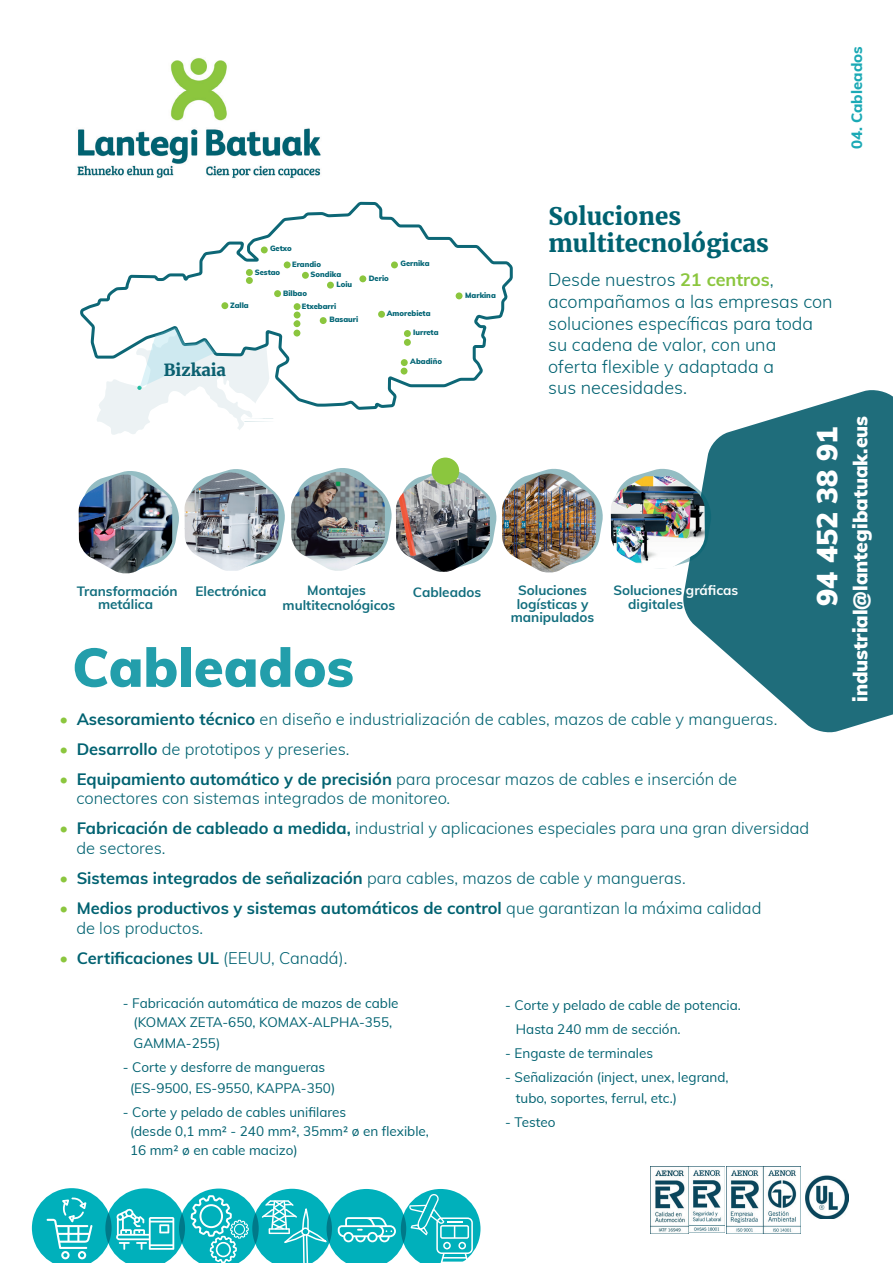
<style>
.page{position:relative;width:893px;height:1263px;background:#fff}
.page>*{position:absolute;margin:0;border:0;box-sizing:border-box;transform-origin:0 0}
.t1{font:900 54px "Muli";color:#239eab}
.t2{font:900 28.5px "Muli";color:#fff}
.t3{font:900 24px/27px "Merriweather";color:#006271}
.t4{font:900 19.5px "Muli";color:#fff}
.t5{font:300 18px/21.6px "Muli";color:#006271}
.t6{font:300 16.5px/19.8px "Muli";color:#006271}
.t7{font:700 16.5px/19.8px "Muli";color:#006271}
.t8{font:900 16.5px "Merriweather";color:#0b6070}
.t9{font:800 15px "Muli";color:#1ba9b5}
.t10{font:13.5px/21px "Muli";color:#006271}
.t11{font:700 13.5px/13.5px "Muli";color:#126e7e}
.t12{font:900 7.5px "Muli";color:#046676}
.s1{color:#209ea9}
.s2{font-weight:700;color:#8bc63e}
.s3{color:#fff}
.s4{color:#8bc63e}
.s5{font-weight:700}
.s6{font-weight:300;color:#8bc63e}
.s7{font-weight:300}
</style>
<div class="page">
<svg style="left:533px;top:468px;width:70px;height:80px"></svg>
<img style="left:650px;top:1167px;width:150px;height:66px">
<svg style="left:683px;top:390px;width:210px;height:343px;fill:#1f6d7b"></svg>
<svg style="left:79px;top:58px;width:434px;height:492px"></svg>
<div style="left:274px;top:290px;width:7px;height:7px;background:#8bc63e;border-radius:50%"></div>
<div style="left:221px;top:302px;width:7px;height:7px;background:#8bc63e;border-radius:50%"></div>
<div style="left:378px;top:311px;width:7px;height:7px;background:#8bc63e;border-radius:3px"></div>
<div style="left:359px;top:275px;width:7px;height:7px;background:#8bc63e;border-radius:3px"></div>
<div style="left:261px;top:246px;width:7px;height:7px;background:#8bc63e;border-radius:50%"></div>
<div style="left:320px;top:317px;width:7px;height:7px;background:#8bc63e;border-radius:50%"></div>
<div style="left:246px;top:269px;width:7px;height:7px;background:#8bc63e;border-radius:50%"></div>
<div style="left:404px;top:330px;width:7px;height:7px;background:#8bc63e;border-radius:50%"></div>
<div style="left:401px;top:359px;width:7px;height:7px;background:#8bc63e;border-radius:50%"></div>
<div style="left:302px;top:272px;width:7px;height:7px;background:#8bc63e;border-radius:50%"></div>
<div style="left:284px;top:261px;width:7px;height:7px;background:#8bc63e;border-radius:3px"></div>
<div style="left:391px;top:261px;width:7px;height:7px;background:#8bc63e;border-radius:50%"></div>
<div style="left:294px;top:303px;width:7px;height:7px;background:#8bc63e;border-radius:50%"></div>
<div style="left:456px;top:292px;width:7px;height:7px;background:#8bc63e;border-radius:50%"></div>
<div style="left:246px;top:277px;width:7px;height:7px;background:#8bc63e;border-radius:50%"></div>
<div style="left:294px;top:312px;width:7px;height:6px;background:#8bc63e;border-radius:50%"></div>
<div style="left:327px;top:282px;width:7px;height:7px;background:#8bc63e;border-radius:50%"></div>
<div style="left:404px;top:339px;width:7px;height:7px;background:#8bc63e;border-radius:50%"></div>
<div style="left:293px;top:320px;width:7px;height:7px;background:#8bc63e;border-radius:50%"></div>
<div style="left:401px;top:368px;width:6px;height:7px;background:#8bc63e;border-radius:50%"></div>
<hr style="left:243px;top:418px;width:40px;height:4px;background:#fff">
<svg style="left:96px;top:326px;width:173px;height:109px"></svg>
<img style="left:805px;top:1175px;width:44px;height:44px">
<svg style="left:32px;top:1188px;width:448px;height:75px"></svg>
<img style="left:184px;top:472px;width:95px;height:99px">
<img style="left:291px;top:472px;width:94px;height:99px">
<img style="left:502px;top:474px;width:94px;height:99px">
<img style="left:396px;top:473px;width:94px;height:99px">
<div style="left:432px;top:458px;width:27px;height:27px;background:#8bc63e;border-radius:50%"></div>
<img style="left:79px;top:474px;width:93px;height:100px">
<svg style="left:635px;top:467px;width:77px;height:103px"></svg>
<img style="left:611px;top:476px;width:94px;height:93px">
<div style="left:293px;top:330px;width:7px;height:6px;background:#8bc63e;border-radius:50%"></div>
<p class="t9" style="left:846px;top:149px;width:105px;rotate:-90deg">04. Cableados</p>
<p class="t12" style="left:270px;top:243px;width:23px">Getxo</p>
<p class="t12" style="left:255px;top:266px;width:27px">Sestao</p>
<p class="t12" style="left:292px;top:258px;width:30px">Erandio</p>
<p class="t12" style="left:311px;top:269px;width:32px">Sondika</p>
<p class="t12" style="left:336px;top:278px;width:17px">Loiu</p>
<p class="t12" style="left:230px;top:300px;width:20px">Zalla</p>
<p class="t8" style="left:164px;top:359px;width:64px">Bizkaia</p>
<p class="t12" style="left:283px;top:288px;width:25px">Bilbao</p>
<p class="t12" style="left:302px;top:300px;width:36px">Etxebarri</p>
<p class="t12" style="left:329px;top:314px;width:30px">Basauri</p>
<p class="t12" style="left:369px;top:273px;width:22px">Derio</p>
<p class="t12" style="left:400px;top:258px;width:31px">Gernika</p>
<p class="t12" style="left:387px;top:308px;width:45px">Amorebieta</p>
<p class="t12" style="left:413px;top:326px;width:27px">Iurreta</p>
<p class="t12" style="left:410px;top:356px;width:33px">Abadiño</p>
<p class="t12" style="left:465px;top:290px;width:32px">Markina</p>
<p class="t11" style="left:77px;top:583px;width:102px">Transformación</p>
<p class="t11" style="left:196px;top:584px;width:72px">Electrónica</p>
<p class="t11" style="left:307px;top:583px;width:60px">Montajes</p>
<p class="t11" style="left:413px;top:585px;width:70px">Cableados</p>
<p class="t11" style="left:98px;top:597px;width:57px">metálica</p>
<p class="t11" style="left:283px;top:597px;width:114px">multitecnológicos</p>
<h1 class="t1" style="left:72px;top:628px;width:283px">Cableado<span class="s1">s</span></h1>
<h3 class="t3" style="left:548px;top:202px;width:222px">Soluciones multitecnológicas</h3>
<p class="t5" style="left:548px;top:268px;width:286px">Desde nuestros <span class="s2">21 centros</span>, acompañamos a las empresas con soluciones específicas para toda su cadena de valor, con una<br>oferta flexible y adaptada a<br>sus necesidades.</p>
<p class="t11" style="left:511px;top:583px;width:85px;text-align:center">Soluciones logísticas y manipulados</p>
<p class="t11" style="left:628px;top:583px;width:112px;text-indent:-15px">Soluciones <span class="s3">gráficas </span>digitales</p>
<h2 class="t2" style="left:806px;top:606px;width:180px;rotate:-90deg">94 452 38 91</h2>
<p class="t4" style="left:846px;top:702px;width:288px;rotate:-90deg">industrial@lantegibatuak.eus</p>
<p class="t6" style="left:60px;top:708px;width:719px"><span class="s4">•</span> <span class="s5">Asesoramiento técnico</span> en diseño e industrialización de cables, mazos de cable y mangueras.</p>
<p class="t6" style="left:60px;top:738px;width:291px"><span class="s4">•</span> <span class="s5">Desarrollo</span> de prototipos y preseries.</p>
<p class="t6" style="left:76px;top:768px;width:662px;text-indent:-17px"><span class="s4">•</span> <span class="s5">Equipamiento automático y de precisión</span> para procesar mazos de cables e inserción de conectores con sistemas integrados de monitoreo.</p>
<p class="t6" style="left:76px;top:818px;width:734px;text-indent:-17px"><span class="s4">•</span> <span class="s5">Fabricación de cableado a medida,</span> industrial y aplicaciones especiales para una gran diversidad de sectores.</p>
<p class="t6" style="left:60px;top:868px;width:628px"><span class="s4">•</span> <span class="s5">Sistemas integrados de señalización</span> para cables, mazos de cable y mangueras.</p>
<p class="t7" style="left:76px;top:897px;width:687px;text-indent:-17px"><span class="s6">•</span> Medios productivos y sistemas automáticos de control <span class="s7">que garantizan la máxima calidad de los productos.</span></p>
<p class="t7" style="left:60px;top:947px;width:289px"><span class="s6">•</span> Certificaciones UL <span class="s7">(EEUU, Canadá).</span></p>
<p class="t10" style="left:123px;top:994px;width:277px;line-height:18.3px;text-align:center">- Fabricación automática de mazos de cable (KOMAX ZETA-650, KOMAX-ALPHA-355,</p>
<p class="t10" style="left:134px;top:1031px;width:88px">GAMMA-255)</p>
<p class="t10" style="left:130px;top:1055px;width:207px;text-indent:-7px">- Corte y desforre de mangueras (ES-9500, ES-9550, KAPPA-350)</p>
<p class="t10" style="left:130px;top:1101px;width:300px;line-height:19.8px;text-indent:-7px">- Corte y pelado de cables unifilares<br>(desde 0,1 mm² - 240 mm², 35mm² ø en flexible,</p>
<p class="t10" style="left:130px;top:1139px;width:169px">16 mm² ø en cable macizo)</p>
<p class="t10" style="left:516px;top:992px;width:227px;line-height:24px;text-indent:-11px">- Corte y pelado de cable de potencia.<br>Hasta 240 mm de sección.</p>
<p class="t10" style="left:505px;top:1042px;width:149px">- Engaste de terminales</p>
<p class="t10" style="left:516px;top:1066px;width:214px;text-indent:-11px">- Señalización (inject, unex, legrand, tubo, soportes, ferrul, etc.)</p>
<p class="t10" style="left:505px;top:1111px;width:52px">- Testeo</p>
</div>
